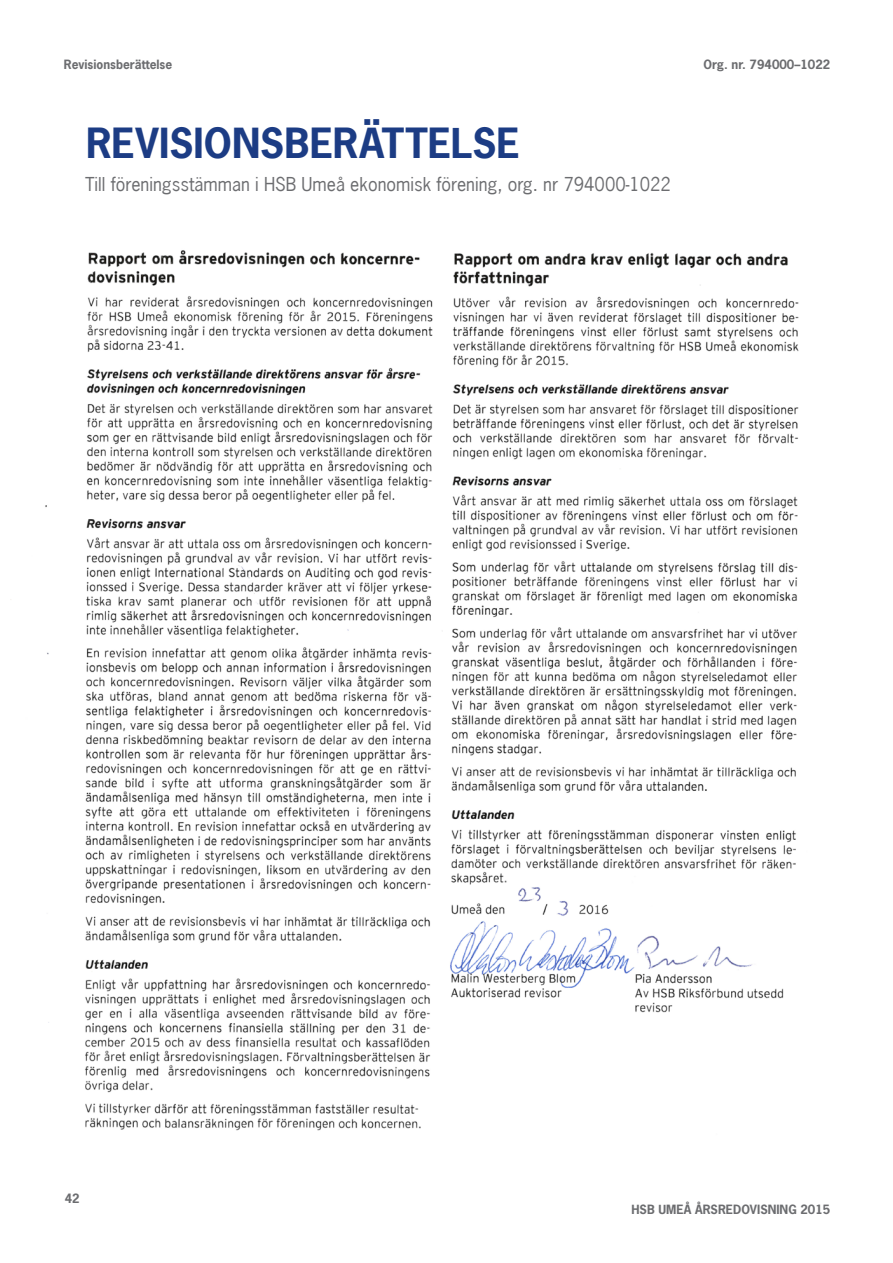
<style>
.page{position:relative;width:893px;height:1263px;background:#fff}
.page>*{position:absolute;margin:0;border:0;box-sizing:border-box;transform-origin:0 0}
.Rubrik{font:700 39px "News Gothic";color:#1c3c84}
.Ingress{font:18px "News Gothic";color:#6c6d70}
.Kapitelrubrik__pagin{font:700 12px "News Gothic";color:#6c6d70}
</style>
<div class="page">
<img style="left:45px;top:250px;width:754px;height:881px">
<p class="Kapitelrubrik__pagin" style="left:64px;top:56px;width:110px">Revisionsberättelse</p>
<p class="Kapitelrubrik__pagin" style="left:704px;top:56px;width:128px">Org. nr. 794000–1022</p>
<p class="Rubrik" style="left:86px;top:117px;width:435px">REVISIONSBERÄTTELSE</p>
<p class="Ingress" style="left:85px;top:173px;width:587px">Till föreningsstämman i HSB Umeå ekonomisk förening, org. nr 794000-1022</p>
<p class="Kapitelrubrik__pagin" style="left:65px;top:1191px;width:16px">42</p>
<p class="Kapitelrubrik__pagin" style="left:631px;top:1201px;width:200px">HSB UMEÅ ÅRSREDOVISNING 2015</p>
</div>
